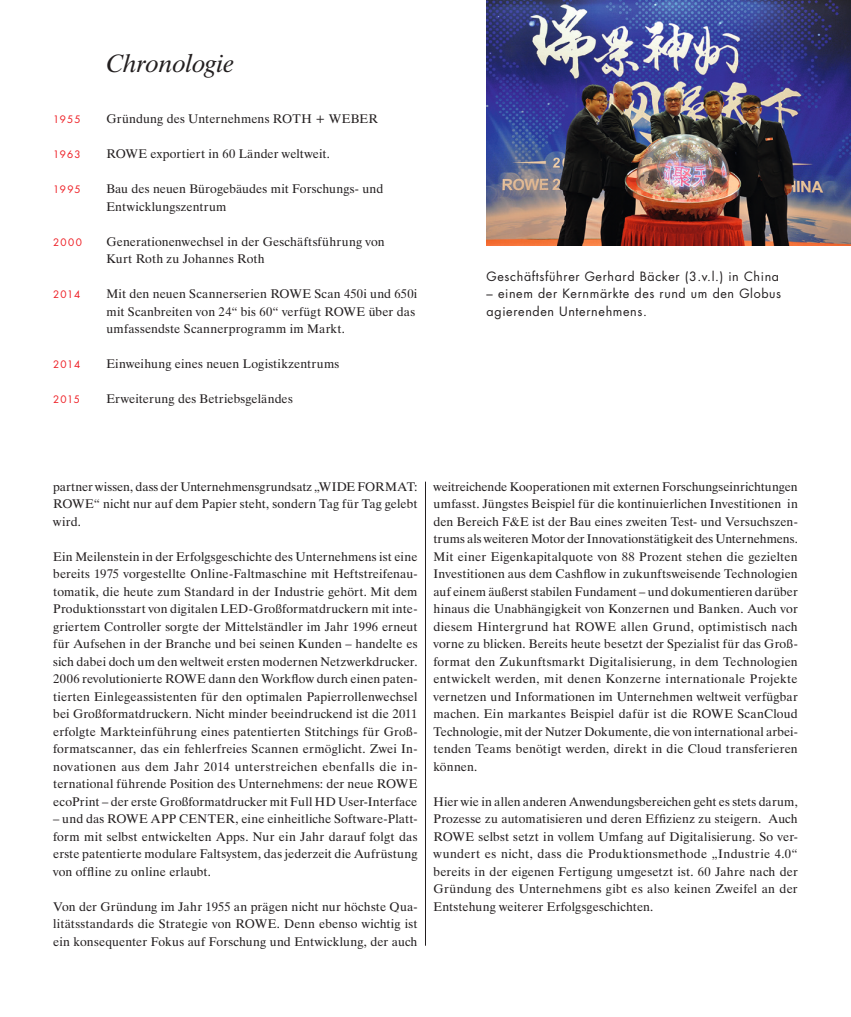
<style>
.page{position:relative;width:851px;height:1017px;background:#fff}
.page>*{position:absolute;margin:0;border:0;box-sizing:border-box;transform-origin:0 0}
.t1{font:italic 25px "Dutch 801 BT";letter-spacing:.005em;color:#231f20}
.t2{font:12.5px/17.5px "Dutch 801 BT";letter-spacing:.01em;color:#231f20;text-align:justify}
.t3{font:12.5px/17.5px "Futura";letter-spacing:.05em;color:#231f20}
.t4{font:10px "Futura";letter-spacing:.095em;color:#ee1d23}
</style>
<div class="page">
<img style="left:486px;top:0;width:364px;height:246px">
<hr style="left:425px;top:482px;width:1px;height:464px;background:#231f20">
<p class="t4" style="left:53px;top:113px;width:29px">1955</p>
<p class="t4" style="left:53px;top:148px;width:29px">1963</p>
<p class="t4" style="left:53px;top:183px;width:29px">1995</p>
<p class="t4" style="left:53px;top:235px;width:30px">2000</p>
<p class="t4" style="left:53px;top:288px;width:28px">2014</p>
<p class="t4" style="left:53px;top:358px;width:28px">2014</p>
<p class="t4" style="left:53px;top:393px;width:28px">2015</p>
<h1 class="t1" style="left:106px;top:48px;width:130px">Chronologie</h1>
<p class="t2" style="left:106px;top:110px;width:273px">Gründung des Unternehmens ROTH + WEBER</p>
<p class="t2" style="left:106px;top:145px;width:225px">ROWE exportiert in 60 Länder weltweit.</p>
<p class="t2" style="left:106px;top:180px;width:278px">Bau des neuen Bürogebäudes mit Forschungs- und<br>Entwicklungszentrum</p>
<p class="t2" style="left:106px;top:232px;width:280px">Generationenwechsel in der Geschäftsführung von<br>Kurt Roth zu Johannes Roth</p>
<p class="t2" style="left:106px;top:285px;width:312px;text-align:left">Mit den neuen Scannerserien ROWE Scan 450i und 650i mit Scanbreiten von 24“ bis 60“ verfügt ROWE über das umfassendste Scannerprogramm im Markt.</p>
<p class="t2" style="left:106px;top:355px;width:234px">Einweihung eines neuen Logistikzentrums</p>
<p class="t2" style="left:106px;top:390px;width:188px">Erweiterung des Betriebsgeländes</p>
<p class="t3" style="left:486px;top:267px;width:294px">Geschäftsführer Gerhard Bäcker (3.v.l.) in China</p>
<p class="t3" style="left:486px;top:285px;width:296px">– einem der Kernmärkte des rund um den Globus agierenden Unternehmens.</p>
<p class="t2" style="left:53px;top:477px;width:366px">partner wissen, dass der Unternehmensgrundsatz „WIDE FORMAT:<br>ROWE“ nicht nur auf dem Papier steht, sondern Tag für Tag gelebt wird.</p>
<p class="t2" style="left:53px;top:547px;width:366px">Ein Meilenstein in der Erfolgsgeschichte des Unternehmens ist eine bereits 1975 vorgestellte Online-Faltmaschine mit Heftstreifenau&shy;tomatik, die heute zum Standard in der Industrie gehört. Mit dem Produktionsstart von digitalen LED-Großformatdruckern mit inte&shy;griertem Controller sorgte der Mittelständler im Jahr 1996 erneut für Aufsehen in der Branche und bei seinen Kunden – handelte es sich dabei doch um den weltweit ersten modernen Netzwerkdrucker.<br>2006 revolutionierte ROWE dann den Workflow durch einen paten&shy;tierten Einlegeassistenten für den optimalen Papierrollenwechsel bei Großformatdruckern. Nicht minder beeindruckend ist die 2011 erfolgte Markteinführung eines patentierten Stitchings für Groß&shy;formatscanner, das ein fehlerfreies Scannen ermöglicht. Zwei In&shy;novationen aus dem Jahr 2014 unterstreichen ebenfalls die in&shy;ternational führende Position des Unternehmens: der neue ROWE ecoPrint – der erste Großformatdrucker mit Full HD User-Interface</p>
<p class="t2" style="left:53px;top:810px;width:366px">– und das ROWE APP CENTER, eine einheitliche Software-Platt&shy;form mit selbst entwickelten Apps. Nur ein Jahr darauf folgt das erste patentierte modulare Faltsystem, das jederzeit die Aufrüstung von offline zu online erlaubt.</p>
<p class="t2" style="left:53px;top:897px;width:366px">Von der Gründung im Jahr 1955 an prägen nicht nur höchste Qua&shy;litätsstandards die Strategie von ROWE. Denn ebenso wichtig ist ein konsequenter Fokus auf Forschung und Entwicklung, der auch</p>
<p class="t2" style="left:433px;top:477px;width:366px">weitreichende Kooperationen mit externen Forschungseinrichtungen umfasst. Jüngstes Beispiel für die kontinuierlichen Investitionen in den Bereich F&amp;E ist der Bau eines zweiten Test- und Versuchszen&shy;trums als weiteren Motor der Innovationstätigkeit des Unternehmens.<br>Mit einer Eigenkapitalquote von 88 Prozent stehen die gezielten Investitionen aus dem Cashflow in zukunftsweisende Technologien auf einem äußerst stabilen Fundament – und dokumentieren darüber hinaus die Unabhängigkeit von Konzernen und Banken. Auch vor diesem Hintergrund hat ROWE allen Grund, optimistisch nach vorne zu blicken. Bereits heute besetzt der Spezialist für das Groß&shy;format den Zukunftsmarkt Digitalisierung, in dem Technologien entwickelt werden, mit denen Konzerne internationale Projekte vernetzen und Informationen im Unternehmen weltweit verfügbar machen. Ein markantes Beispiel dafür ist die ROWE ScanCloud Technologie, mit der Nutzer Dokumente, die von international arbei&shy;tenden Teams benötigt werden, direkt in die Cloud transferieren können.</p>
<p class="t2" style="left:433px;top:792px;width:366px">Hier wie in allen anderen Anwendungsbereichen geht es stets darum, Prozesse zu automatisieren und deren Effizienz zu steigern. Auch ROWE selbst setzt in vollem Umfang auf Digitalisierung. So ver&shy;wundert es nicht, dass die Produktionsmethode „Industrie 4.0“ bereits in der eigenen Fertigung umgesetzt ist. 60 Jahre nach der Gründung des Unternehmens gibt es also keinen Zweifel an der Entstehung weiterer Erfolgsgeschichten.</p>
</div>
